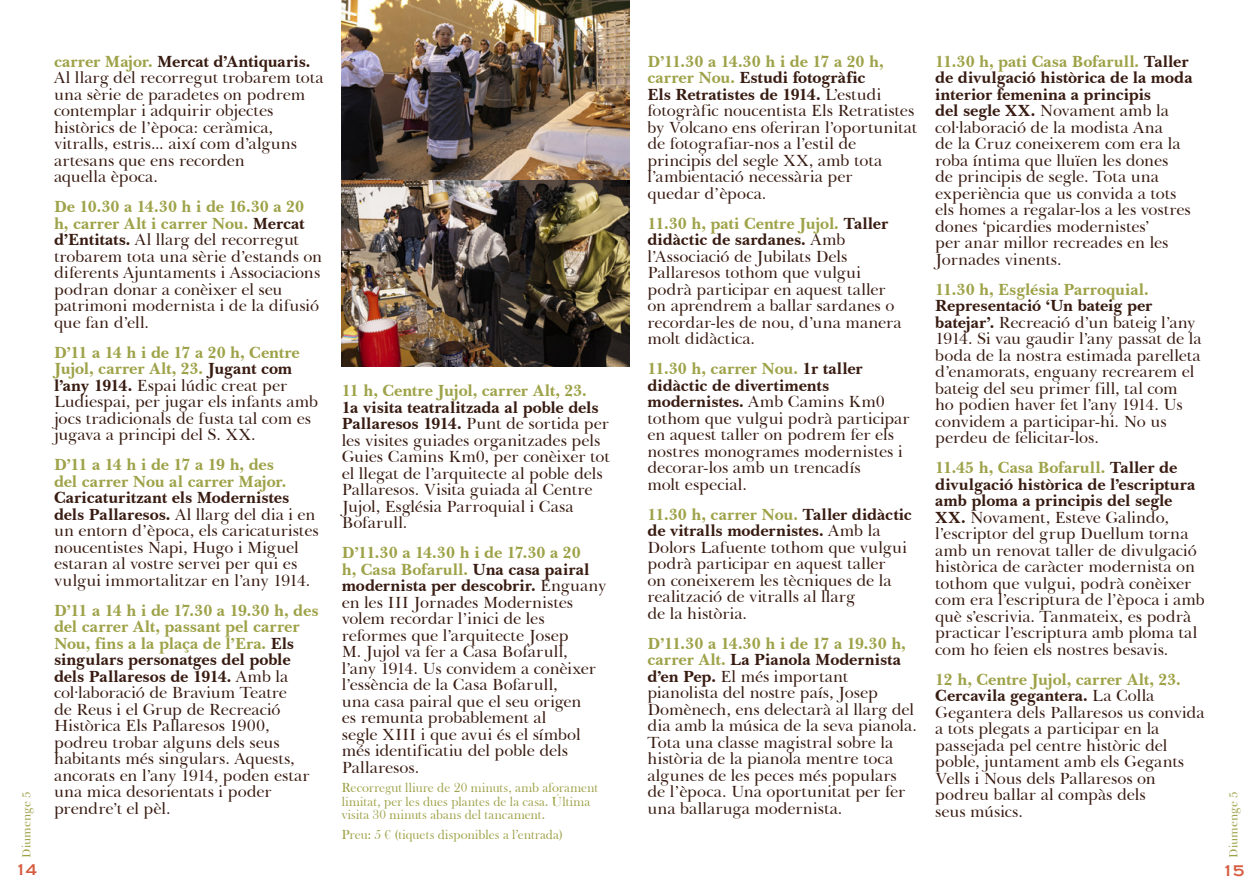
<style>
.page{position:relative;width:1259px;height:893px;background:#fff}
.page>*{position:absolute;margin:0;border:0;box-sizing:border-box;transform-origin:0 0}
.t1{font:16.5px/16.5px "Baskerville BT";letter-spacing:-.005em;color:#381b11}
.t2{font:700 16.5px/16.5px "Baskerville BT";letter-spacing:-.01em;color:#9ea248}
.t3{font:13.5px/13.5px "Bask Old Face";letter-spacing:.01em;color:#9ea248}
.t4{font:13.5px "OPTI Copperplate";color:#d65c41}
.t5{font:12px "Baskerville BT";color:#9ea248}
.s1{font-weight:700;color:#9ea248}
.s2{font-weight:700}
</style>
<div class="page">
<img style="left:342px;top:0;width:287px;height:367px">
<p class="t5" style="left:19px;top:858px;width:68px;rotate:-90deg">Diumenge 5</p>
<p class="t4" style="left:14px;top:858px;width:24px">14</p>
<p class="t1" style="left:54px;top:53px;width:271px"><span class="s1">carrer Major.</span> <span class="s2">Mercat d’Antiquaris.<br></span>Al llarg del recorregut trobarem tota una sèrie de paradetes on podrem contemplar i adquirir objectes històrics de l’època: ceràmica, vitralls, estris... així com d’alguns artesans que ens recorden<br>aquella època.</p>
<p class="t1" style="left:54px;top:198px;width:270px"><span class="s1">De 10.30 a 14.30 h i de 16.30 a 20 h, carrer Alt i carrer Nou.</span> <span class="s2">Mercat d’Entitats.</span> Al llarg del recorregut trobarem tota una sèrie d’estands on diferents Ajuntaments i Associacions podran donar a conèixer el seu patrimoni modernista i de la difusió que fan d’ell.</p>
<p class="t1" style="left:54px;top:344px;width:266px"><span class="s1">D’11 a 14 h i de 17 a 20 h, Centre<br>Jujol, carrer Alt, 23.</span> <span class="s2">Jugant com l’any 1914.</span> Espai lúdic creat per<br>Ludiespai, per jugar els infants amb jocs tradicionals de fusta tal com es jugava a principi del S. XX.</p>
<p class="t2" style="left:54px;top:456px;width:234px">D’11 a 14 h i de 17 a 19 h, des del carrer Nou al carrer Major.</p>
<p class="t1" style="left:54px;top:489px;width:266px"><span class="s2">Caricaturitzant els Modernistes dels Pallaresos.</span> Al llarg del dia i en un entorn d’època, els caricaturistes noucentistes Napi, Hugo i Miguel estaran al vostre servei per qui es vulgui immortalitzar en l’any 1914.</p>
<p class="t1" style="left:54px;top:602px;width:266px"><span class="s1">D’11 a 14 h i de 17.30 a 19.30 h, des del carrer Alt, passant pel carrer<br>Nou, fins a la plaça de l’Era.</span> <span class="s2">Els singulars personatges del poble dels Pallaresos de 1914.</span> Amb la col·laboració de Bravium Teatre<br>de Reus i el Grup de Recreació<br>Històrica Els Pallaresos 1900, podreu trobar alguns dels seus habitants més singulars. Aquests, ancorats en l’any 1914, poden estar una mica desorientats i poder prendre’t el pèl.</p>
<p class="t2" style="left:342px;top:383px;width:246px">11 h, Centre Jujol, carrer Alt, 23.</p>
<p class="t1" style="left:342px;top:399px;width:269px"><span class="s2">1a visita teatralitzada al poble dels Pallaresos 1914.</span> Punt de sortida per les visites guiades organitzades pels Guies Camins Km0, per conèixer tot el llegat de l’arquitecte al poble dels Pallaresos. Visita guiada al Centre Jujol, Església Parroquial i Casa Bofarull.</p>
<p class="t1" style="left:342px;top:545px;width:266px"><span class="s1">D’11.30 a 14.30 h i de 17.30 a 20<br>h, Casa Bofarull.</span> <span class="s2">Una casa pairal modernista per descobrir.</span> Enguany en les III Jornades Modernistes volem recordar l’inici de les reformes que l’arquitecte Josep<br>M. Jujol va fer a Casa Bofarull,<br>l’any 1914. Us convidem a conèixer l’essència de la Casa Bofarull,<br>una casa pairal que el seu origen<br>es remunta probablement al<br>segle XIII i que avui és el símbol més identificatiu del poble dels<br>Pallaresos.</p>
<p class="t3" style="left:342px;top:781px;width:258px">Recorregut lliure de 20 minuts, amb aforament limitat, per les dues plantes de la casa. Última visita 30 minuts abans del tancament.</p>
<p class="t3" style="left:342px;top:828px;width:223px">Preu: 5 € (tiquets disponibles a l’entrada)</p>
<p class="t1" style="left:647px;top:53px;width:271px"><span class="s1">D’11.30 a 14.30 h i de 17 a 20 h, carrer Nou.</span> <span class="s2">Estudi fotogràfic<br>Els Retratistes de 1914.</span> L’estudi fotogràfic noucentista Els Retratistes by Volcano ens oferiran l’oportunitat de fotografiar-nos a l’estil de principis del segle XX, amb tota l’ambientació necessària per<br>quedar d’època.</p>
<p class="t1" style="left:647px;top:215px;width:255px"><span class="s1">11.30 h, pati Centre Jujol.</span> <span class="s2">Taller didàctic de sardanes.</span> Amb l’Associació de Jubilats Dels<br>Pallaresos tothom que vulgui podrà participar en aquest taller on aprendrem a ballar sardanes o recordar-les de nou, d’una manera molt didàctica.</p>
<p class="t1" style="left:647px;top:360px;width:264px"><span class="s1">11.30 h, carrer Nou.</span> <span class="s2">1r taller didàctic de divertiments modernistes.</span> Amb Camins Km0 tothom que vulgui podrà participar en aquest taller on podrem fer els nostres monogrames modernistes i decorar-los amb un trencadís<br>molt especial.</p>
<p class="t1" style="left:647px;top:506px;width:266px"><span class="s1">11.30 h, carrer Nou.</span> <span class="s2">Taller didàctic de vitralls modernistes.</span> Amb la<br>Dolors Lafuente tothom que vulgui podrà participar en aquest taller<br>on coneixerem les tècniques de la realització de vitralls al llarg<br>de la història.</p>
<p class="t1" style="left:647px;top:635px;width:271px"><span class="s1">D’11.30 a 14.30 h i de 17 a 19.30 h, carrer Alt.</span> <span class="s2">La Pianola Modernista d’en Pep.</span> El més important pianolista del nostre país, Josep<br>Domènech, ens delectarà al llarg del dia amb la música de la seva pianola.<br>Tota una classe magistral sobre la història de la pianola mentre toca algunes de les peces més populars de l’època. Una oportunitat per fer una ballaruga modernista.</p>
<p class="t1" style="left:935px;top:53px;width:259px"><span class="s1">11.30 h, pati Casa Bofarull.</span> <span class="s2">Taller de divulgació històrica de la moda interior femenina a principis<br>del segle XX.</span> Novament amb la col·laboració de la modista Ana<br>de la Cruz coneixerem com era la roba íntima que lluïen les dones<br>de principis de segle. Tota una experiència que us convida a tots els homes a regalar-los a les vostres dones ‘picardies modernistes’<br>per anar millor recreades en les<br>Jornades vinents.</p>
<p class="t2" style="left:935px;top:281px;width:215px">11.30 h, Església Parroquial.</p>
<p class="t1" style="left:935px;top:297px;width:268px"><span class="s2">Representació ‘Un bateig per batejar’.</span> Recreació d’un bateig l’any 1914. Si vau gaudir l’any passat de la boda de la nostra estimada parelleta d’enamorats, enguany recrearem el bateig del seu primer fill, tal com<br>ho podien haver fet l’any 1914. Us convidem a participar-hi. No us perdeu de felicitar-los.</p>
<p class="t1" style="left:935px;top:459px;width:271px"><span class="s1">11.45 h, Casa Bofarull.</span> <span class="s2">Taller de divulgació històrica de l’escriptura amb ploma a principis del segle XX.</span> Novament, Esteve Galindo, l’escriptor del grup Duellum torna amb un renovat taller de divulgació històrica de caràcter modernista on tothom que vulgui, podrà conèixer com era l’escriptura de l’època i amb què s’escrivia. Tanmateix, es podrà practicar l’escriptura amb ploma tal com ho feien els nostres besavis.</p>
<p class="t1" style="left:935px;top:671px;width:271px"><span class="s1">12 h, Centre Jujol, carrer Alt, 23.<br></span><span class="s2">Cercavila gegantera.</span> La Colla<br>Gegantera dels Pallaresos us convida a tots plegats a participar en la passejada pel centre històric del poble, juntament amb els Gegants<br>Vells i Nous dels Pallaresos on podreu ballar al compàs dels<br>seus músics.</p>
<p class="t5" style="left:1226px;top:858px;width:68px;rotate:-90deg">Diumenge 5</p>
<p class="t4" style="left:1221px;top:860px;width:25px">15</p>
</div>
